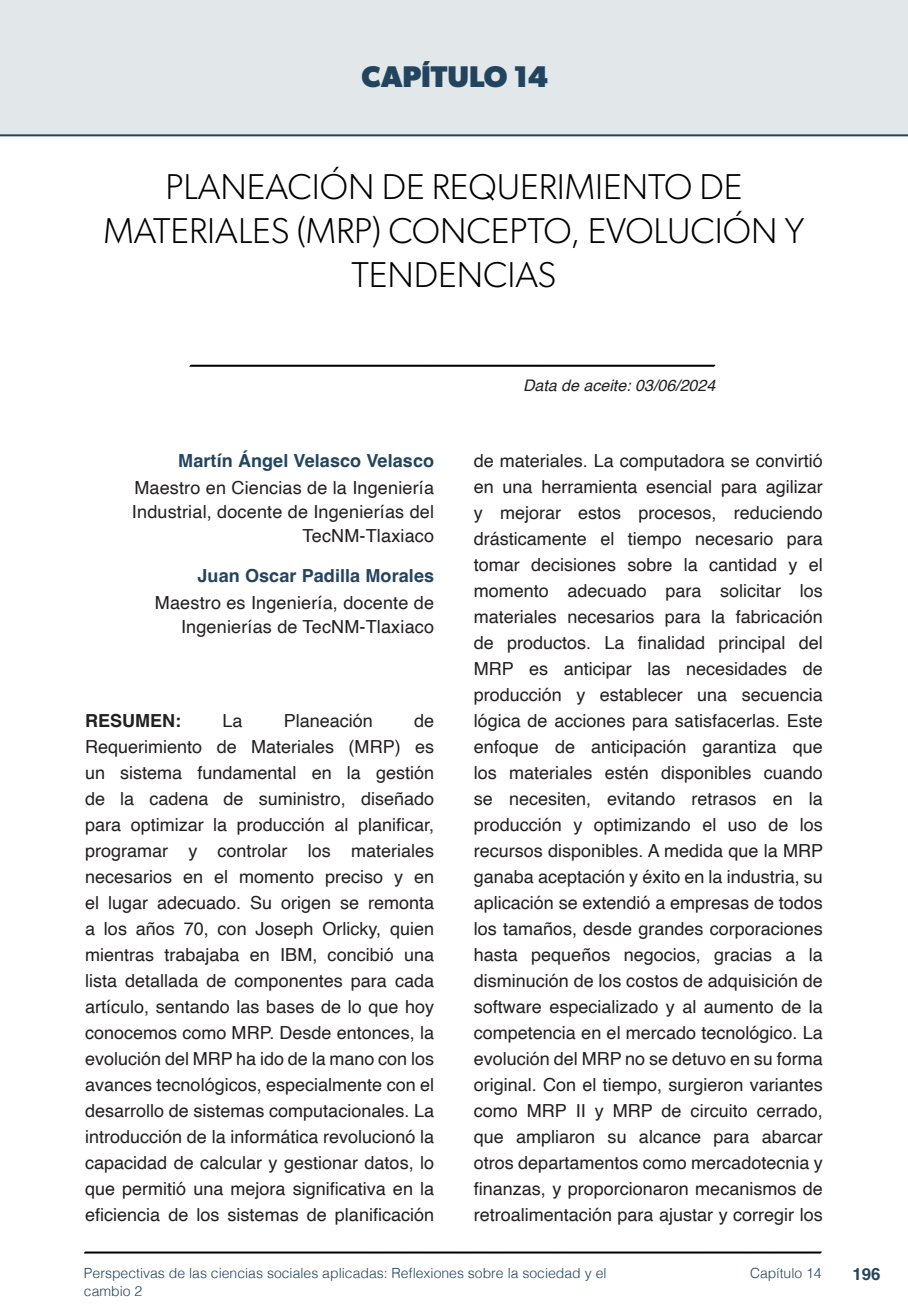
<style>
.page{position:relative;width:908px;height:1304px;background:#fff}
.page>*{position:absolute;margin:0;border:0;box-sizing:border-box;transform-origin:0 0}
.nome_artigos{font:300 36px/44px "Gibson";color:#000;text-align:center}
.capítulos{font:700 30px "Gibson";color:#23445f}
.Resumos_e_PC_TXT{font:18px/26px "Helvetica";color:#231f20;text-align:justify}
.info_autores{font:18px/24px "Helvetica";letter-spacing:.01em;color:#231f20;text-align:right}
.nome_autores{font:700 18px "Helvetica";letter-spacing:.005em;color:#23445f}
.Resumos_e_PC_TXT-2{font:700 18px "Helvetica";color:#231f20}
.t1{font:700 16.8px "Helvetica";color:#23445f}
.t2{font:italic 16px "Helvetica";color:#231f20}
.t3{font:300 14px/18px "Helvetica";color:#23445f}
</style>
<div class="page">
<svg style="left:84px;top:1251px;width:737px;height:3px;background:#515151"></svg>
<div style="left:0;top:0;width:907px;height:136px;background:#e2e7e9"></div>
<svg style="left:189px;top:364px;width:526px;height:3px;background:#4f4f4f"></svg>
<div style="left:44px;top:72px;width:68px;height:61px;background:#e2e7e9"></div>
<p class="capítulos" style="left:361px;top:58px;width:188px">CAPÍTULO 14</p>
<p class="nome_artigos" style="left:103px;top:164px;width:702px">PLANEACIÓN DE REQUERIMIENTO DE<br>MATERIALES (MRP) CONCEPTO, EVOLUCIÓN Y<br>TENDENCIAS</p>
<p class="nome_autores" style="left:178px;top:450px;width:257px">Martín Ángel Velasco Velasco</p>
<p class="info_autores" style="left:132px;top:477px;width:303px">Maestro en Ciencias de la Ingeniería<br>Industrial, docente de Ingenierías del<br>TecNM-Tlaxiaco</p>
<p class="nome_autores" style="left:197px;top:564px;width:238px">Juan Oscar Padilla Morales</p>
<p class="info_autores" style="left:155px;top:591px;width:280px">Maestro es Ingeniería, docente de<br>Ingenierías de TecNM-Tlaxiaco</p>
<p class="Resumos_e_PC_TXT-2" style="left:85px;top:710px;width:98px">RESUMEN:</p>
<p class="Resumos_e_PC_TXT" style="left:222px;top:708px;width:22px">La</p>
<p class="Resumos_e_PC_TXT" style="left:283px;top:708px;width:91px">Planeación</p>
<p class="Resumos_e_PC_TXT" style="left:85px;top:708px;width:350px;text-indent:329px">de Requerimiento de Materiales (MRP) es un sistema fundamental en la gestión de la cadena de suministro, diseñado para optimizar la producción al planificar, programar y controlar los materiales necesarios en el momento preciso y en el lugar adecuado. Su origen se remonta a los años 70, con Joseph Orlicky, quien mientras trabajaba en IBM, concibió una lista detallada de componentes para cada artículo, sentando las bases de lo que hoy conocemos como MRP. Desde entonces, la evolución del MRP ha ido de la mano con los avances tecnológicos, especialmente con el desarrollo de sistemas computacionales. La introducción de la informática revolucionó la capacidad de calcular y gestionar datos, lo que permitió una mejora significativa en la eficiencia de los sistemas de planificación</p>
<p class="t2" style="left:523px;top:373px;width:194px">Data de aceite: 03/06/2024</p>
<p class="Resumos_e_PC_TXT" style="left:473px;top:448px;width:350px">de materiales. La computadora se convirtió en una herramienta esencial para agilizar y mejorar estos procesos, reduciendo drásticamente el tiempo necesario para tomar decisiones sobre la cantidad y el momento adecuado para solicitar los materiales necesarios para la fabricación de productos. La finalidad principal del MRP es anticipar las necesidades de producción y establecer una secuencia lógica de acciones para satisfacerlas. Este enfoque de anticipación garantiza que los materiales estén disponibles cuando se necesiten, evitando retrasos en la producción y optimizando el uso de los recursos disponibles. A medida que la MRP ganaba aceptación y éxito en la industria, su aplicación se extendió a empresas de todos los tamaños, desde grandes corporaciones hasta pequeños negocios, gracias a la disminución de los costos de adquisición de software especializado y al aumento de la competencia en el mercado tecnológico. La evolución del MRP no se detuvo en su forma original. Con el tiempo, surgieron variantes como MRP II y MRP de circuito cerrado, que ampliaron su alcance para abarcar otros departamentos como mercadotecnia y finanzas, y proporcionaron mecanismos de retroalimentación para ajustar y corregir los</p>
<p class="t3" style="left:84px;top:1263px;width:524px">Perspectivas de las ciencias sociales aplicadas: Reflexiones sobre la sociedad y el cambio 2</p>
<p class="t3" style="left:749px;top:1263px;width:73px">Capítulo 14</p>
<p class="t1" style="left:851px;top:1264px;width:30px">196</p>
</div>
